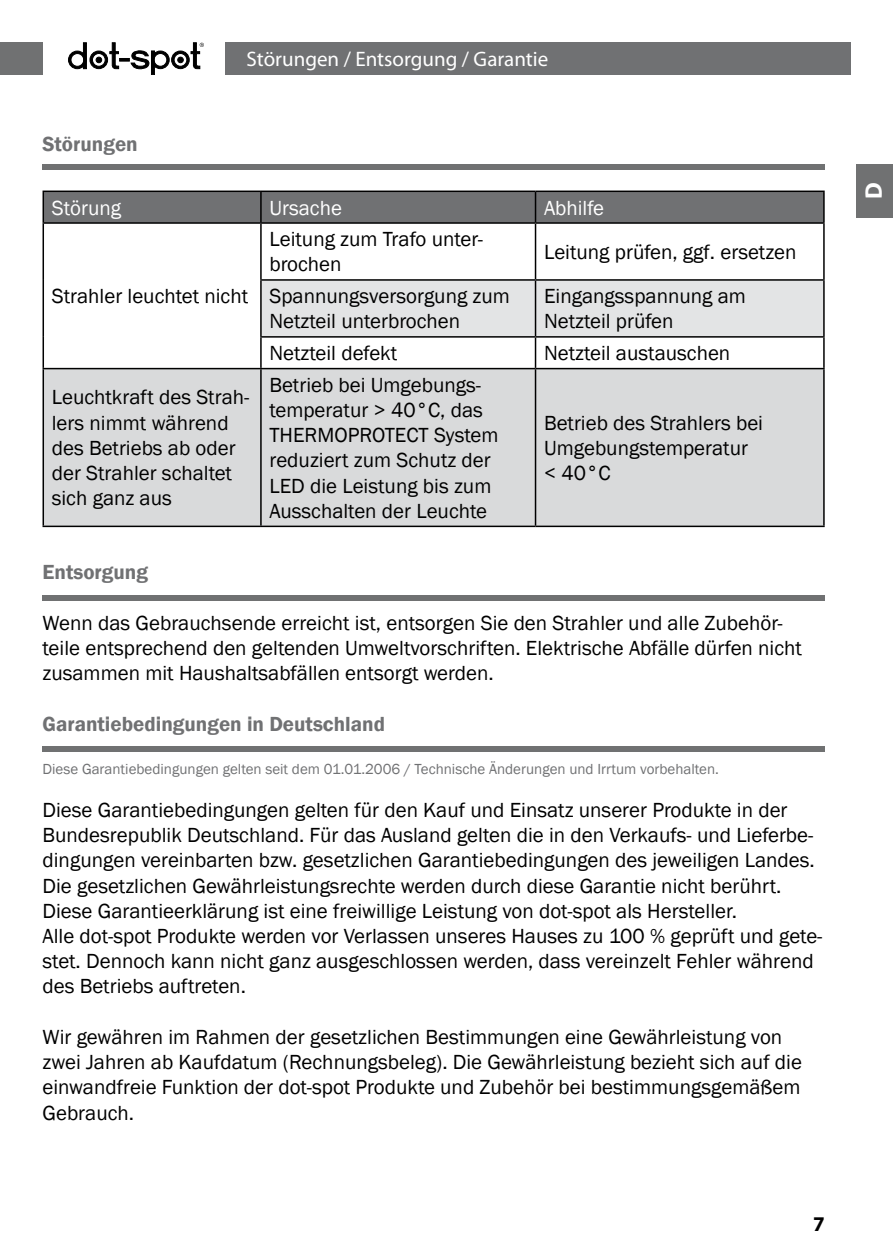
<style>
.page{position:relative;width:893px;height:1259px;background:#fff}
.page>*{position:absolute;margin:0;border:0;box-sizing:border-box;transform-origin:0 0}
.t1{font:700 24px "Myriad Pro";color:#fff}
.t2{font:21px/25.2px "Franklin Gothic";color:#000}
.t3{font:600 21px "Franklin Gothic";color:#707173}
.t4{font:21px "Myriad Pro";color:#fff}
.t5{font:21px "Franklin Gothic";color:#fff}
.t6{font:700 21px "Myriad Pro";color:#000}
.t7{font:15px "Franklin Gothic";color:#707173}
</style>
<div class="page">
<div style="left:43px;top:164px;width:782px;height:6px;background:#707172"></div>
<div style="left:0;top:43px;width:43px;height:32px;background:#707172"></div>
<div style="left:225px;top:43px;width:625px;height:32px;background:#707173"></div>
<div style="left:856px;top:164px;width:37px;height:53px;background:#707172"></div>
<svg style="left:68px;top:43px;width:136px;height:32px"></svg>
<div style="left:44px;top:192px;width:779px;height:30px;background:#707173"></div>
<svg style="left:44px;top:224px;width:779px;height:144px"></svg>
<div style="left:262px;top:281px;width:561px;height:55px;background:#e3e4e5"></div>
<div style="left:44px;top:369px;width:779px;height:156px;background:#d9dadb"></div>
<hr style="left:43px;top:190px;width:218px;height:2px;background:#000">
<hr style="left:43px;top:192px;width:1px;height:30px;background:#000">
<hr style="left:261px;top:190px;width:274px;height:2px;background:#000">
<hr style="left:260px;top:192px;width:2px;height:30px;background:#000">
<hr style="left:535px;top:190px;width:290px;height:2px;background:#000">
<hr style="left:535px;top:192px;width:1px;height:30px;background:#000">
<hr style="left:823px;top:192px;width:2px;height:30px;background:#000">
<hr style="left:43px;top:222px;width:218px;height:2px;background:#000">
<hr style="left:43px;top:224px;width:1px;height:56px;background:#000">
<hr style="left:261px;top:222px;width:274px;height:2px;background:#000">
<hr style="left:260px;top:224px;width:2px;height:55px;background:#000">
<hr style="left:535px;top:222px;width:290px;height:2px;background:#000">
<hr style="left:535px;top:224px;width:1px;height:55px;background:#000">
<hr style="left:823px;top:224px;width:2px;height:55px;background:#000">
<hr style="left:43px;top:280px;width:1px;height:57px;background:#000">
<hr style="left:260px;top:279px;width:275px;height:2px;background:#000">
<hr style="left:260px;top:281px;width:2px;height:55px;background:#000">
<hr style="left:535px;top:279px;width:290px;height:2px;background:#000">
<hr style="left:535px;top:281px;width:1px;height:55px;background:#000">
<hr style="left:823px;top:281px;width:2px;height:55px;background:#000">
<hr style="left:43px;top:337px;width:1px;height:31px;background:#000">
<hr style="left:260px;top:336px;width:275px;height:2px;background:#000">
<hr style="left:260px;top:338px;width:2px;height:30px;background:#000">
<hr style="left:535px;top:336px;width:290px;height:2px;background:#000">
<hr style="left:535px;top:338px;width:1px;height:30px;background:#000">
<hr style="left:823px;top:338px;width:2px;height:30px;background:#000">
<hr style="left:43px;top:368px;width:218px;height:1px;background:#000">
<hr style="left:43px;top:369px;width:1px;height:156px;background:#000">
<hr style="left:261px;top:368px;width:274px;height:1px;background:#000">
<hr style="left:260px;top:369px;width:2px;height:156px;background:#000">
<hr style="left:535px;top:368px;width:290px;height:1px;background:#000">
<hr style="left:535px;top:369px;width:1px;height:156px;background:#000">
<hr style="left:823px;top:369px;width:2px;height:156px;background:#000">
<hr style="left:43px;top:525px;width:218px;height:2px;background:#000">
<hr style="left:261px;top:525px;width:274px;height:2px;background:#000">
<hr style="left:535px;top:525px;width:290px;height:2px;background:#000">
<div style="left:43px;top:595px;width:782px;height:6px;background:#707172"></div>
<div style="left:43px;top:746px;width:782px;height:6px;background:#707172"></div>
<p class="t3" style="left:43px;top:131px;width:97px">Störungen</p>
<p class="t4" style="left:247px;top:46px;width:303px">Störungen / Entsorgung / Garantie</p>
<p class="t5" style="left:52px;top:194px;width:71px">Störung</p>
<p class="t5" style="left:269px;top:194px;width:74px">Ursache</p>
<p class="t5" style="left:544px;top:194px;width:62px">Abhilfe</p>
<p class="t2" style="left:52px;top:284px;width:198px">Strahler leuchtet nicht</p>
<p class="t2" style="left:52px;top:385px;width:199px">Leuchtkraft des Strah&shy;lers nimmt während des Betriebs ab oder der Strahler schaltet sich ganz aus</p>
<p class="t2" style="left:269px;top:227px;width:215px">Leitung zum Trafo unter&shy;brochen</p>
<p class="t2" style="left:544px;top:240px;width:254px">Leitung prüfen, ggf. ersetzen</p>
<p class="t2" style="left:269px;top:284px;width:242px">Spannungsversorgung zum<br>Netzteil unterbrochen</p>
<p class="t2" style="left:544px;top:284px;width:203px">Eingangsspannung am<br>Netzteil prüfen</p>
<p class="t2" style="left:269px;top:341px;width:129px">Netzteil defekt</p>
<p class="t2" style="left:544px;top:341px;width:188px">Netzteil austauschen</p>
<p class="t2" style="left:269px;top:373px;width:231px">Betrieb bei Umgebungs&shy;temperatur &gt; 40°C, das<br>THERMOPROTECT System reduziert zum Schutz der<br>LED die Leistung bis zum<br>Ausschalten der Leuchte</p>
<p class="t2" style="left:544px;top:410px;width:221px">Betrieb des Strahlers bei<br>Umgebungstemperatur &lt; 40°C</p>
<p class="t3" style="left:43px;top:559px;width:107px">Entsorgung</p>
<p class="t2" style="left:43px;top:610px;width:761px">Wenn das Gebrauchsende erreicht ist, entsorgen Sie den Strahler und alle Zubehör&shy;teile entsprechend den geltenden Umweltvorschriften. Elektrische Abfälle dürfen nicht zusammen mit Haushaltsabfällen entsorgt werden.</p>
<p class="t3" style="left:43px;top:710px;width:344px">Garantiebedingungen in Deutschland</p>
<p class="t7" style="left:43px;top:759px;width:678px">Diese Garantiebedingungen gelten seit dem 01.01.2006 / Technische Änderungen und Irrtum vorbehalten.</p>
<p class="t2" style="left:43px;top:798px;width:781px">Diese Garantiebedingungen gelten für den Kauf und Einsatz unserer Produkte in der Bundesrepublik Deutschland. Für das Ausland gelten die in den Verkaufs- und Lieferbe&shy;dingungen vereinbarten bzw. gesetzlichen Garantiebedingungen des jeweiligen Landes.<br>Die gesetzlichen Gewährleistungsrechte werden durch diese Garantie nicht berührt.<br>Diese Garantieerklärung ist eine freiwillige Leistung von dot-spot als Hersteller.<br>Alle dot-spot Produkte werden vor Verlassen unseres Hauses zu 100 % geprüft und gete&shy;stet. Dennoch kann nicht ganz ausgeschlossen werden, dass vereinzelt Fehler während des Betriebs auftreten.</p>
<p class="t2" style="left:43px;top:1024px;width:761px">Wir gewähren im Rahmen der gesetzlichen Bestimmungen eine Gewährleistung von zwei Jahren ab Kaufdatum (Rechnungsbeleg). Die Gewährleistung bezieht sich auf die einwandfreie Funktion der dot-spot Produkte und Zubehör bei bestimmungsgemäßem Gebrauch.</p>
<p class="t6" style="left:813px;top:1209px;width:13px">7</p>
<p class="t1" style="left:858px;top:199px;width:18px;rotate:-90deg">D</p>
</div>
